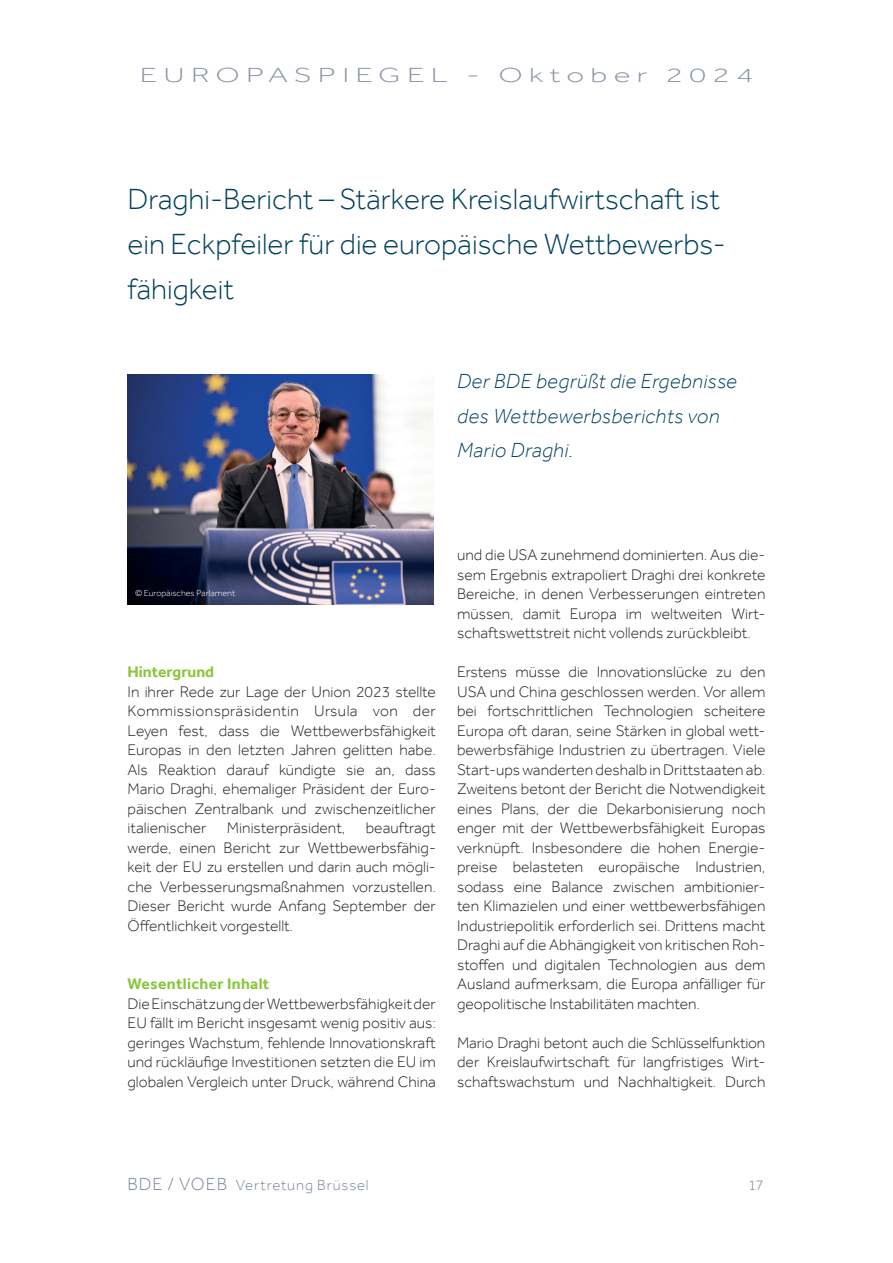
<style>
.page{position:relative;width:893px;height:1263px;background:#fff}
.page>*{position:absolute;margin:0;border:0;box-sizing:border-box;transform-origin:0 0}
.t1{font:300 30px/45px "Effra";color:#02415e}
.t2{font:italic 300 21px/34.5px "Effra";letter-spacing:.02em;color:#02415e}
.t3{font:300 21px "Effra";letter-spacing:.2em;color:#8c97a9;scale:1.5 1}
.t4{font:300 15.75px/19.5px "Effra";color:#231f20;text-align:justify}
.t5{font:700 15.75px "Effra";letter-spacing:.02em;color:#8bc63e}
.t6{font:700 15.75px "Effra";color:#8bc63e}
.t7{font:300 15px "Effra";letter-spacing:.055em;color:#76849a}
.t8{font:300 9px "Effra";color:#fff}
.s1{font-size:18px}
</style>
<div class="page">
<img style="left:128px;top:374px;width:306px;height:230px">
<h2 class="t3" style="left:140px;top:63px;width:411px">EUROPASPIEGEL - Oktober 2024</h2>
<h1 class="t1" style="left:128px;top:176px;width:600px">Draghi-Bericht – Stärkere Kreislaufwirtschaft ist ein Eckpfeiler für die europäische Wettbewerbs&shy;fähigkeit</h1>
<h2 class="t2" style="left:457px;top:364px;width:281px">Der BDE begrüßt die Ergebnisse des Wettbewerbsberichts von<br>Mario Draghi.</h2>
<p class="t8" style="left:135px;top:588px;width:102px">© Europäisches Parlament</p>
<p class="t6" style="left:128px;top:663px;width:88px">Hintergrund</p>
<p class="t4" style="left:128px;top:682px;width:310px">In ihrer Rede zur Lage der Union 2023 stellte Kommissionspräsidentin Ursula von der Leyen fest, dass die Wettbewerbsfähigkeit Europas in den letzten Jahren gelitten habe.<br>Als Reaktion darauf kündigte sie an, dass Mario Draghi, ehemaliger Präsident der Euro&shy;päischen Zentralbank und zwischenzeitlicher italienischer</p>
<p class="t4" style="left:128px;top:818px;width:310px;text-indent:238px">beauftragt werde, einen Bericht zur Wettbewerbsfähig&shy;keit der EU zu erstellen und darin auch mögli&shy;che Verbesserungsmaßnahmen vorzustellen.<br>Dieser Bericht wurde Anfang September der Öffentlichkeit vorgestellt.</p>
<p class="t4" style="left:227px;top:818px;width:120px">Ministerpräsident,</p>
<p class="t5" style="left:128px;top:974px;width:143px">Wesentlicher Inhalt</p>
<p class="t4" style="left:128px;top:994px;width:310px">Die Einschätzung der Wettbewerbsfähigkeit der EU fällt im Bericht insgesamt wenig positiv aus: geringes Wachstum, fehlende Innovationskraft und rückläufige Investitionen setzten die EU im globalen Vergleich unter Druck, während China</p>
<p class="t4" style="left:457px;top:545px;width:310px">und die USA zunehmend dominierten. Aus die&shy;sem Ergebnis extrapoliert Draghi drei konkrete Bereiche, in denen Verbesserungen eintreten müssen, damit Europa im weltweiten Wirt&shy;schaftswettstreit nicht vollends zurückbleibt.</p>
<p class="t4" style="left:457px;top:662px;width:310px">Erstens müsse die Innovationslücke zu den USA und China geschlossen werden. Vor allem bei fortschrittlichen Technologien scheitere Europa oft daran, seine Stärken in global wett&shy;bewerbsfähige Industrien zu übertragen. Viele Start-ups wanderten deshalb in Drittstaaten ab.<br>Zweitens betont der Bericht die Notwendigkeit eines Plans, der die Dekarbonisierung noch enger mit der Wettbewerbsfähigkeit Europas verknüpft. Insbesondere die hohen Energie&shy;preise belasteten europäische Industrien, sodass eine Balance zwischen ambitionier&shy;ten Klimazielen und einer wettbewerbsfähigen Industriepolitik erforderlich sei. Drittens macht Draghi auf die Abhängigkeit von kritischen Roh&shy;stoffen und digitalen Technologien aus dem Ausland aufmerksam, die Europa anfälliger für geopolitische Instabilitäten machten.</p>
<p class="t4" style="left:457px;top:1033px;width:310px">Mario Draghi betont auch die Schlüsselfunktion der Kreislaufwirtschaft für langfristiges Wirt&shy;schaftswachstum und Nachhaltigkeit. Durch</p>
<p class="t7" style="left:128px;top:1176px;width:243px"><span class="s1">BDE / VOEB</span> Vertretung Brüssel</p>
<p class="t7" style="left:748px;top:1176px;width:17px">17</p>
</div>
